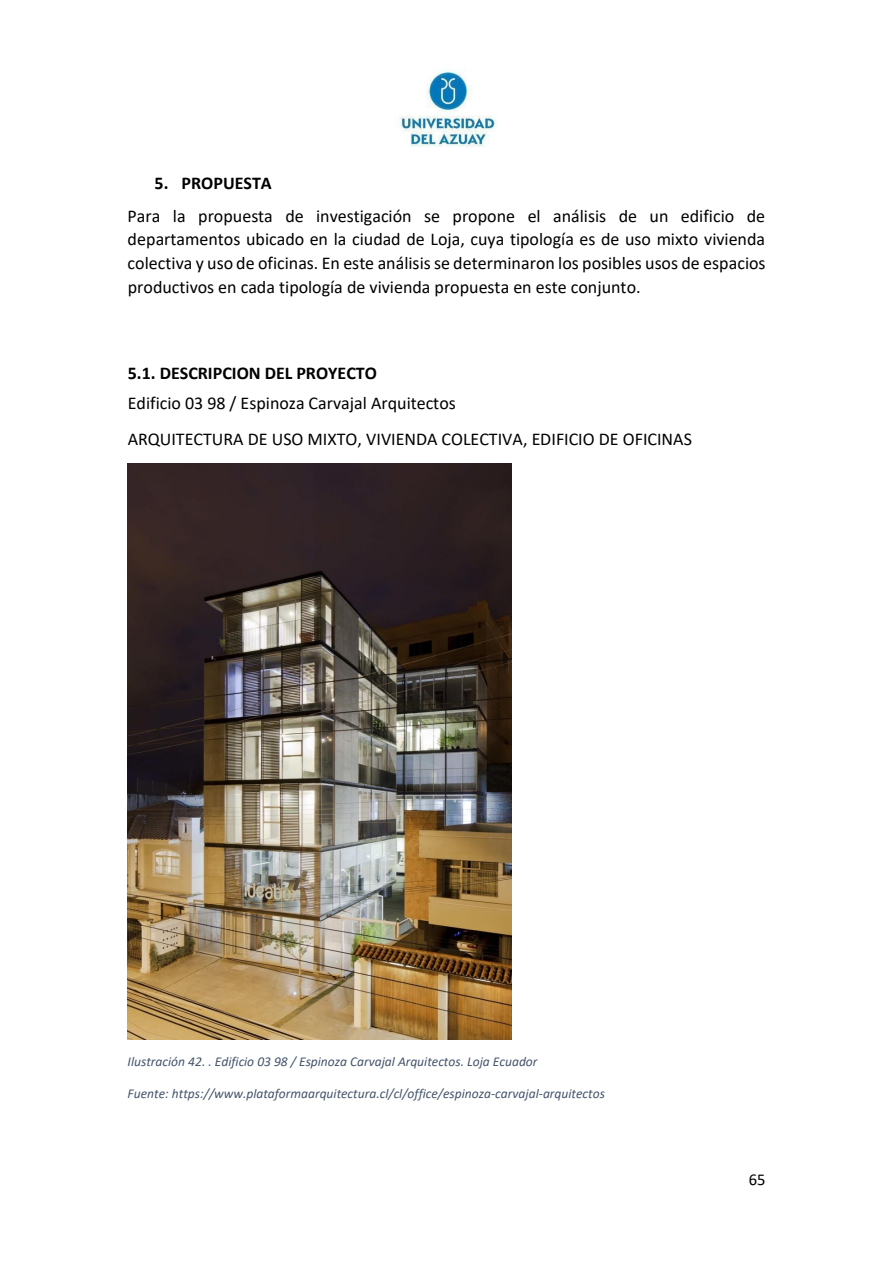
<style>
.page{position:relative;width:893px;height:1263px;background:#fff}
.page>*{position:absolute;margin:0;border:0;box-sizing:border-box;transform-origin:0 0}
.t1{font:18px/23.7px "Calibri";color:#000;text-align:justify}
.t2{font:700 18px "Calibri";color:#000}
.t3{font:16.5px "Calibri";color:#000}
.t4{font:italic 13.5px "Calibri";color:#44546a}
</style>
<div class="page">
<img style="left:400px;top:69px;width:97px;height:78px">
<img style="left:128px;top:463px;width:383px;height:576px">
<p class="t2" style="left:155px;top:170px;width:119px">5. PROPUESTA</p>
<p class="t1" style="left:128px;top:204px;width:640px">Para la propuesta de investigación se propone el análisis de un edificio de departamentos ubicado en la ciudad de Loja, cuya tipología es de uso mixto vivienda colectiva y uso de oficinas. En este análisis se determinaron los posibles usos de espacios productivos en cada tipología de vivienda propuesta en este conjunto.</p>
<p class="t2" style="left:128px;top:361px;width:251px">5.1. DESCRIPCION DEL PROYECTO</p>
<p class="t1" style="left:128px;top:385px;width:566px;line-height:35.8px">Edificio 03 98 / Espinoza Carvajal Arquitectos<br>ARQUITECTURA DE USO MIXTO, VIVIENDA COLECTIVA, EDIFICIO DE OFICINAS</p>
<p class="t4" style="left:128px;top:1052px;width:411px">Ilustración 42. . Edificio 03 98 / Espinoza Carvajal Arquitectos. Loja Ecuador</p>
<p class="t4" style="left:128px;top:1084px;width:479px">Fuente: https://www.plataformaarquitectura.cl/cl/office/espinoza-carvajal-arquitectos</p>
<p class="t3" style="left:749px;top:1168px;width:18px">65</p>
</div>
